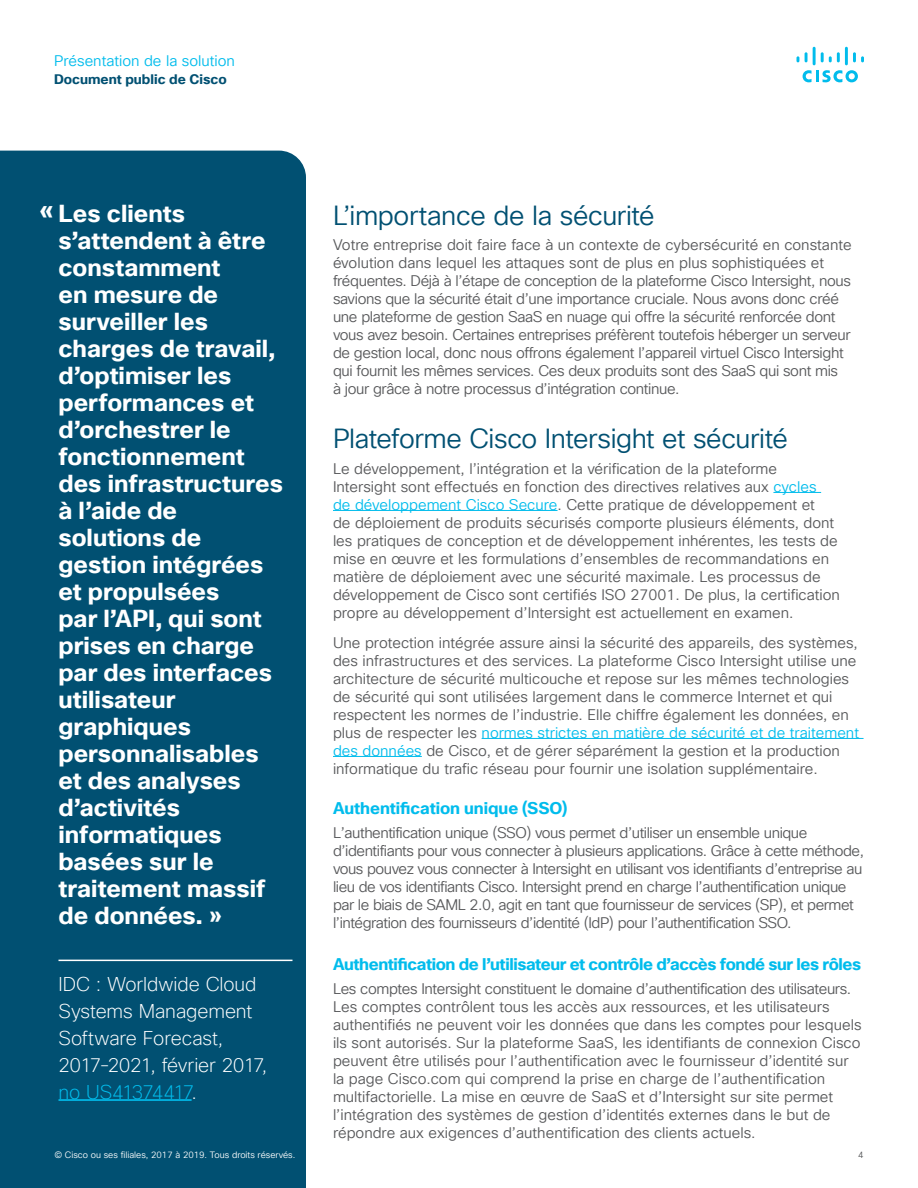
<style>
.page{position:relative;width:918px;height:1188px;background:#fff}
.page>*{position:absolute;margin:0;border:0;box-sizing:border-box;transform-origin:0 0}
.Subhead2_Indigo{font:27px "Cisco Sans TT Light";letter-spacing:-.015em;color:#015072}
.Pull_Quote_Body_Whit{font:700 27px "Cisco Sans TT";color:#fff}
.Pull_Quote_Body_Whit-2{font:700 24px/27px "Cisco Sans TT";color:#fff}
.Pull_Quote_Author_Na{font:200 19.5px/27px "Cisco Sans TT";letter-spacing:-.005em;color:#fff}
.Subhead3_Blue{font:700 16.5px "Cisco Sans TT";letter-spacing:-.02em;color:#01bcec}
.Body{font:15px/18px "Cisco Sans TT Light";color:#57585a}
.Body-2{font:15px/18px "Cisco Sans TT Light";letter-spacing:-.025em;color:#57585a}
.Body-3{font:15px/18px "Cisco Sans TT Light";letter-spacing:-.03em;color:#57585a}
.t1{font:15px "Cisco Sans TT Light";color:#01bcec}
.t2{font:700 13.5px "Cisco Sans TT";color:#015072}
.t3{font:9px "Cisco Sans TT Light";color:#fff}
.t4{font:9px "Cisco Sans TT Light";color:#57585a}
.s1{color:#01bcec}
</style>
<div class="page">
<svg style="left:803px;top:70px;width:55px;height:12px"></svg>
<svg style="left:797px;top:56px;width:2px;height:6px"></svg>
<svg style="left:805px;top:52px;width:3px;height:10px"></svg>
<hr style="left:813px;top:47px;width:3px;height:18px;background:#01bcec">
<svg style="left:821px;top:52px;width:19px;height:10px"></svg>
<hr style="left:845px;top:47px;width:3px;height:18px;background:#01bcec">
<svg style="left:853px;top:52px;width:11px;height:10px"></svg>
<div style="left:0;top:151px;width:306px;height:1037px;background:#015072"></div>
<hr style="left:58px;top:960px;width:234px;height:1px;background:#fff">
<hr style="left:58px;top:1099px;width:134px;height:2px;background:#01bcec">
<hr style="left:773px;top:492px;width:48px;height:1px;background:#01bcec">
<hr style="left:333px;top:510px;width:225px;height:1px;background:#01bcec">
<hr style="left:482px;top:738px;width:382px;height:1px;background:#01bcec">
<hr style="left:333px;top:756px;width:89px;height:1px;background:#01bcec">
<p class="t1" style="left:54px;top:51px;width:183px">Présentation de la solution</p>
<p class="t2" style="left:54px;top:70px;width:174px">Document public de Cisco</p>
<p class="Pull_Quote_Body_Whit-2" style="left:58px;top:201px;width:226px">Les clients s’attendent à être constamment<br>en mesure de surveiller les charges de travail, d’optimiser les performances et d’orchestrer le fonctionnement des infrastructures à l’aide de solutions de gestion intégrées et propulsées<br>par l’API, qui sont prises en charge par des interfaces utilisateur graphiques personnalisables et des analyses d’activités informatiques basées sur le traitement massif de données. »</p>
<p class="Pull_Quote_Body_Whit" style="left:39px;top:193px;width:16px">«</p>
<p class="Pull_Quote_Author_Na" style="left:58px;top:971px;width:210px">IDC : Worldwide Cloud<br>Systems Management<br>Software Forecast,<br>2017-2021, février 2017, <span class="s1">no US41374417</span>.</p>
<p class="Subhead2_Indigo" style="left:333px;top:198px;width:323px">L’importance de la sécurité</p>
<p class="Body-2" style="left:333px;top:236px;width:520px">Votre entreprise doit faire face à un contexte de cybersécurité en constante évolution dans lequel les attaques sont de plus en plus sophistiquées et fréquentes. Déjà à l’étape de conception de la plateforme Cisco Intersight, nous savions que la sécurité était d’une importance cruciale. Nous avons donc créé une plateforme de gestion SaaS en nuage qui offre la sécurité renforcée dont vous avez besoin. Certaines entreprises préfèrent toutefois héberger un serveur de gestion local, donc nous offrons également l’appareil virtuel Cisco Intersight qui fournit les mêmes services. Ces deux produits sont des SaaS qui sont mis<br>à jour grâce à notre processus d’intégration continue.</p>
<p class="Subhead2_Indigo" style="left:333px;top:421px;width:456px">Plateforme Cisco Intersight et sécurité</p>
<p class="Body" style="left:333px;top:460px;width:509px">Le développement, l’intégration et la vérification de la plateforme Intersight sont effectués en fonction des directives relatives aux <span class="s1">cycles<br>de développement Cisco Secure</span>. Cette pratique de développement et<br>de déploiement de produits sécurisés comporte plusieurs éléments, dont les pratiques de conception et de développement inhérentes, les tests de mise en œuvre et les formulations d’ensembles de recommandations en matière de déploiement avec une sécurité maximale. Les processus de développement de Cisco sont certifiés ISO 27001. De plus, la certification propre au développement d’Intersight est actuellement en examen.</p>
<p class="Body" style="left:333px;top:634px;width:528px">Une protection intégrée assure ainsi la sécurité des appareils, des systèmes, des infrastructures et des services. La plateforme Cisco Intersight utilise une architecture de sécurité multicouche et repose sur les mêmes technologies de sécurité qui sont utilisées largement dans le commerce Internet et qui respectent les normes de l’industrie. Elle chiffre également les données, en plus de respecter les <span class="s1">normes strictes en matière de sécurité et de traitement des données</span> de Cisco, et de gérer séparément la gestion et la production informatique du trafic réseau pour fournir une isolation supplémentaire.</p>
<p class="Subhead3_Blue" style="left:333px;top:798px;width:236px">Authentification unique (SSO)</p>
<p class="Body-3" style="left:333px;top:824px;width:533px">L’authentification unique (SSO) vous permet d’utiliser un ensemble unique d’identifiants pour vous connecter à plusieurs applications. Grâce à cette méthode, vous pouvez vous connecter à Intersight en utilisant vos identifiants d’entreprise au lieu de vos identifiants Cisco. Intersight prend en charge l’authentification unique par le biais de SAML 2.0, agit en tant que fournisseur de services (SP), et permet l’intégration des fournisseurs d’identité (IdP) pour l’authentification SSO.</p>
<p class="Subhead3_Blue" style="left:333px;top:954px;width:530px">Authentification de l’utilisateur et contrôle d’accès fondé sur les rôles</p>
<p class="Body" style="left:333px;top:980px;width:530px">Les comptes Intersight constituent le domaine d’authentification des utilisateurs.<br>Les comptes contrôlent tous les accès aux ressources, et les utilisateurs authentifiés ne peuvent voir les données que dans les comptes pour lesquels ils sont autorisés. Sur la plateforme SaaS, les identifiants de connexion Cisco peuvent être utilisés pour l’authentification avec le fournisseur d’identité sur la page Cisco.com qui comprend la prise en charge de l’authentification multifactorielle. La mise en œuvre de SaaS et d’Intersight sur site permet l’intégration des systèmes de gestion d’identités externes dans le but de répondre aux exigences d’authentification des clients actuels.</p>
<p class="t3" style="left:54px;top:1149px;width:242px">© Cisco ou ses filiales, 2017 à 2019. Tous droits réservés.</p>
<p class="t4" style="left:858px;top:1149px;width:7px">4</p>
</div>
